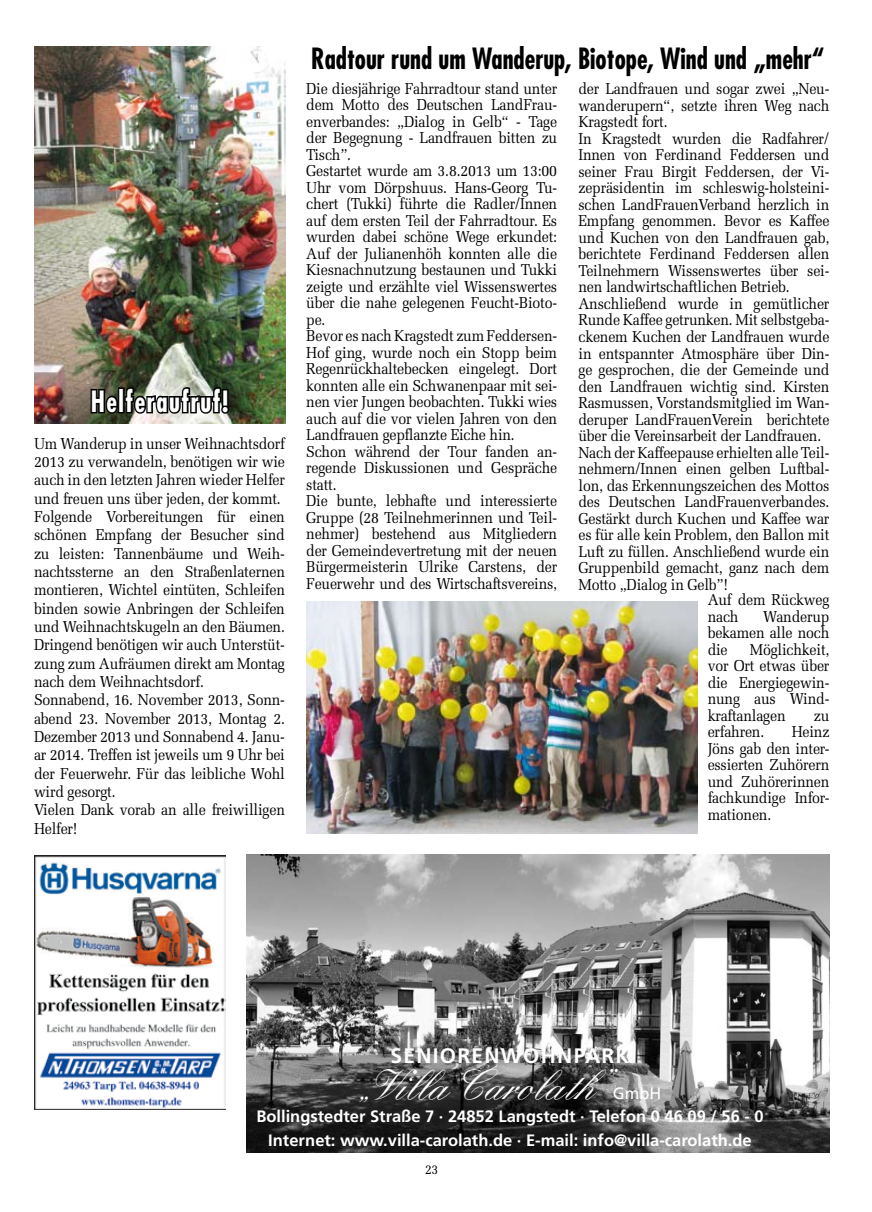
<style>
.page{position:relative;width:872px;height:1212px;background:#fff}
.page>*{position:absolute;margin:0;border:0;box-sizing:border-box;transform-origin:0 0}
.t1{font:500 42px "Kuenstler Script";color:#fff}
.t2{font:700 condensed 28.5px "Futura";color:#000;scale:.9 1}
.t3{font:700 condensed 28.5px "Futura";letter-spacing:.06em;color:#fff;scale:.9 1}
.t4{font:700 21px "Frutiger";letter-spacing:.06em;color:#fff}
.t5{font:700 16.5px/23.5px "Frutiger";color:#fff;text-align:center}
.t6{font:16.5px "Frutiger";color:#fff}
.t7{font:15.75px/16.5px "Melior";letter-spacing:-.015em;color:#000;text-align:justify;scale:.9 1}
.t8{font:13.5px "Melior";color:#000;scale:.9 1}
</style>
<div class="page">
<img style="left:34px;top:47px;width:251px;height:376px">
<svg style="left:89px;top:386px;width:142px;height:31px;background:#4c4e47"></svg>
<img style="left:247px;top:855px;width:582px;height:297px">
<img style="left:34px;top:856px;width:191px;height:254px">
<img style="left:306px;top:602px;width:392px;height:231px">
<h2 class="t3" style="left:91px;top:383px;width:154px">Helferaufruf!</h2>
<p class="t7" style="left:34px;top:434px;width:280px;line-height:18.3px;text-align:left">Um Wanderup in unser Weihnachtsdorf 2013 zu verwandeln, benötigen wir wie auch in den letzten Jahren wieder Helfer und freuen uns über jeden, der kommt.<br>Folgende Vorbereitungen für einen schönen Empfang der Besucher sind zu leisten: Tannenbäume und Weih&shy;nachtssterne an den Straßenlaternen montieren, Wichtel eintüten, Schleifen binden sowie Anbringen der Schleifen und Weihnachtskugeln an den Bäumen.<br>Dringend benötigen wir auch Unterstüt&shy;zung zum Aufräumen direkt am Montag nach dem Weihnachtsdorf.<br>Sonnabend, 16. November 2013, Sonn&shy;abend 23. November 2013, Montag 2.<br>Dezember 2013 und Sonnabend 4. Janu&shy;ar 2014. Treffen ist jeweils um 9 Uhr bei der Feuerwehr. Für das leibliche Wohl wird gesorgt.<br>Vielen Dank vorab an alle freiwilligen Helfer!</p>
<h2 class="t2" style="left:311px;top:41px;width:572px">Radtour rund um Wanderup, Biotope, Wind und „mehr“</h2>
<p class="t7" style="left:578px;top:81px;width:280px">der Landfrauen und sogar zwei „Neu-</p>
<p class="t7" style="left:578px;top:97px;width:280px">wanderupern“, setzte ihren Weg nach</p>
<p class="t7" style="left:578px;top:114px;width:101px">Kragstedt fort.</p>
<p class="t7" style="left:578px;top:130px;width:280px">In Kragstedt wurden die Radfahrer/</p>
<p class="t7" style="left:578px;top:147px;width:280px">Innen von Ferdinand Feddersen und</p>
<p class="t7" style="left:578px;top:163px;width:280px">seiner Frau Birgit Feddersen, der Vi-</p>
<p class="t7" style="left:578px;top:180px;width:280px">zepräsidentin im schleswig-holsteini-</p>
<p class="t7" style="left:578px;top:196px;width:280px">schen LandFrauenVerband herzlich in</p>
<p class="t7" style="left:578px;top:213px;width:280px">Empfang genommen. Bevor es Kaffee</p>
<p class="t7" style="left:578px;top:229px;width:280px">und Kuchen von den Landfrauen gab,</p>
<p class="t7" style="left:578px;top:246px;width:280px">berichtete Ferdinand Feddersen allen</p>
<p class="t7" style="left:578px;top:262px;width:280px">Teilnehmern Wissenswertes über sei-</p>
<p class="t7" style="left:578px;top:279px;width:236px">nen landwirtschaftlichen Betrieb.</p>
<p class="t7" style="left:578px;top:295px;width:280px">Anschließend wurde in gemütlicher</p>
<p class="t7" style="left:578px;top:312px;width:280px">Runde Kaffee getrunken. Mit selbstgeba-</p>
<p class="t7" style="left:578px;top:328px;width:280px">ckenem Kuchen der Landfrauen wurde</p>
<p class="t7" style="left:578px;top:345px;width:280px">in entspannter Atmosphäre über Din-</p>
<p class="t7" style="left:578px;top:361px;width:280px">ge gesprochen, die der Gemeinde und</p>
<p class="t7" style="left:578px;top:378px;width:280px">den Landfrauen wichtig sind. Kirsten</p>
<p class="t7" style="left:578px;top:394px;width:280px">Rasmussen, Vorstandsmitglied im Wan-</p>
<p class="t7" style="left:578px;top:411px;width:280px">deruper LandFrauenVerein berichtete</p>
<p class="t7" style="left:578px;top:427px;width:271px">über die Vereinsarbeit der Landfrauen.</p>
<p class="t7" style="left:578px;top:444px;width:280px">Nach der Kaffeepause erhielten alle Teil-</p>
<p class="t7" style="left:578px;top:460px;width:280px">nehmern/Innen einen gelben Luftbal-</p>
<p class="t7" style="left:578px;top:477px;width:280px">lon, das Erkennungszeichen des Mottos</p>
<p class="t7" style="left:578px;top:493px;width:280px">des Deutschen LandFrauenverbandes.</p>
<p class="t7" style="left:578px;top:510px;width:280px">Gestärkt durch Kuchen und Kaffee war</p>
<p class="t7" style="left:578px;top:526px;width:280px">es für alle kein Problem, den Ballon mit</p>
<p class="t7" style="left:578px;top:543px;width:280px">Luft zu füllen. Anschließend wurde ein</p>
<p class="t7" style="left:578px;top:559px;width:280px">Gruppenbild gemacht, ganz nach dem</p>
<p class="t7" style="left:578px;top:576px;width:168px">Motto „Dialog in Gelb”!</p>
<p class="t7" style="left:707px;top:592px;width:137px">Auf dem Rückweg</p>
<p class="t7" style="left:707px;top:608px;width:36px">nach</p>
<p class="t7" style="left:306px;top:80px;width:280px;text-align:left">Die diesjährige Fahrradtour stand unter dem Motto des Deutschen LandFrau&shy;enverbandes: „Dialog in Gelb“ - Tage der Begegnung - Landfrauen bitten zu Tisch”.<br>Gestartet wurde am 3.8.2013 um 13:00<br>Uhr vom Dörpshuus. Hans-Georg Tu&shy;chert (Tukki) führte die Radler/Innen auf dem ersten Teil der Fahrradtour. Es wurden dabei schöne Wege erkundet:<br>Auf der Julianenhöh konnten alle die Kiesnachnutzung bestaunen und Tukki zeigte und erzählte viel Wissenswertes über die nahe gelegenen Feucht-Bioto&shy;pe.<br>Bevor es nach Kragstedt zum Feddersen-Hof ging, wurde noch ein Stopp beim Regenrückhaltebecken eingelegt. Dort konnten alle ein Schwanenpaar mit sei&shy;nen vier Jungen beobachten. Tukki wies auch auf die vor vielen Jahren von den Landfrauen gepflanzte Eiche hin.<br>Schon während der Tour fanden an&shy;regende Diskussionen und Gespräche statt.<br>Die bunte, lebhafte und interessierte Gruppe (28 Teilnehmerinnen und Teil&shy;nehmer) bestehend aus Mitgliedern der Gemeindevertretung mit der neuen Bürgermeisterin Ulrike Carstens, der Feuerwehr und des Wirtschaftsvereins,</p>
<p class="t7" style="left:707px;top:608px;width:137px;text-indent:55px">Wanderup bekamen alle noch die</p>
<p class="t7" style="left:707px;top:641px;width:137px;text-indent:42px">Möglichkeit, vor Ort etwas über die Energiegewin&shy;nung aus Wind&shy;kraftanlagen</p>
<p class="t7" style="left:814px;top:707px;width:19px">zu</p>
<p class="t7" style="left:707px;top:724px;width:64px">erfahren.</p>
<p class="t7" style="left:707px;top:724px;width:137px;text-indent:84px">Heinz Jöns gab den inter&shy;essierten Zuhörern und Zuhörerinnen fachkundige Infor&shy;mationen.</p>
<h3 class="t4" style="left:390px;top:1043px;width:241px">Seniorenwohnpark</h3>
<h1 class="t1" style="left:358px;top:1060px;width:252px">„Villa Carolath”</h1>
<p class="t6" style="left:613px;top:1083px;width:50px">GmbH</p>
<p class="t5" style="left:256px;top:1104px;width:509px">Bollingstedter Straße 7 · 24852 Langstedt · Telefon 0 46 09 / 56 - 0<br>Internet: www.villa-carolath.de · E-mail: info@villa-carolath.de</p>
<p class="t8" style="left:425px;top:1162px;width:16px">23</p>
</div>
